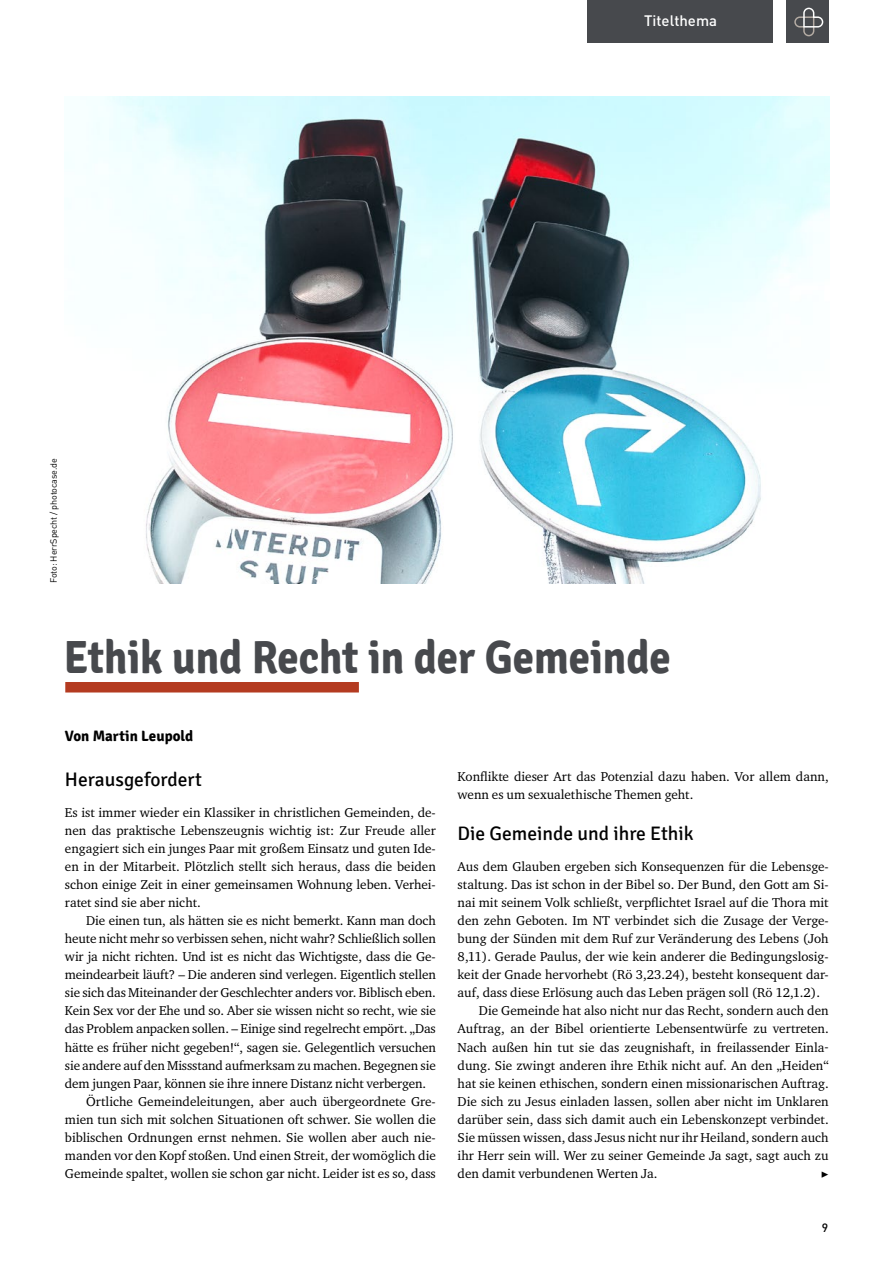
<style>
.page{position:relative;width:893px;height:1263px;background:#fff}
.page>*{position:absolute;margin:0;border:0;box-sizing:border-box;transform-origin:0 0}
.t1{font:700 46.5px "Signika";color:#47494d;scale:.92 1}
.t2{font:19.5px "Signika";color:#000}
.t3{font:700 15px "Signika";color:#000}
.t4{font:500 15px "DIN";color:#fff}
.t5{font:13.2px/18px "Charter ITC";color:#000;text-align:justify}
.t6{font:500 condensed 13.2px "Minion Pro";color:#000}
.t7{font:500 12px "DIN";color:#000}
.t8{font:9px "DIN";letter-spacing:-.015em;color:#000}
</style>
<div class="page">
<div style="left:588px;top:0;width:185px;height:43px;background:#47494d"></div>
<div style="left:787px;top:0;width:42px;height:43px;background:#47494d"></div>
<svg style="left:794px;top:8px;width:29px;height:28px"></svg>
<img style="left:91px;top:97px;width:738px;height:486px">
<div style="left:65px;top:682px;width:294px;height:10px;background:#b43b21"></div>
<p class="t4" style="left:644px;top:11px;width:74px">Titelthema</p>
<p class="t8" style="left:48px;top:583px;width:126px;rotate:-90deg">Foto: HerrSpecht / photocase.de</p>
<h1 class="t1" style="left:64px;top:629px;width:661px">Ethik und Recht in der Gemeinde</h1>
<p class="t3" style="left:65px;top:727px;width:130px">Von Martin Leupold</p>
<h2 class="t2" style="left:65px;top:768px;width:139px">Herausgefordert</h2>
<p class="t5" style="left:65px;top:803px;width:372px">Es ist immer wieder ein Klassiker in christlichen Gemeinden, de&shy;nen das praktische Lebenszeugnis wichtig ist: Zur Freude aller engagiert sich ein junges Paar mit großem Einsatz und guten Ide&shy;en in der Mitarbeit. Plötzlich stellt sich heraus, dass die beiden schon einige Zeit in einer gemeinsamen Wohnung leben. Verhei&shy;ratet sind sie aber nicht.</p>
<p class="t5" style="left:86px;top:911px;width:351px">Die einen tun, als hätten sie es nicht bemerkt. Kann man doch</p>
<p class="t5" style="left:65px;top:929px;width:372px">heute nicht mehr so verbissen sehen, nicht wahr? Schließlich sollen</p>
<p class="t5" style="left:65px;top:947px;width:372px">wir ja nicht richten. Und ist es nicht das Wichtigste, dass die Ge-</p>
<p class="t5" style="left:65px;top:965px;width:372px">meindearbeit läuft? – Die anderen sind verlegen. Eigentlich stellen</p>
<p class="t5" style="left:65px;top:984px;width:372px">sie sich das Miteinander der Geschlechter anders vor. Biblisch eben.</p>
<p class="t5" style="left:65px;top:1002px;width:372px">Kein Sex vor der Ehe und so. Aber sie wissen nicht so recht, wie sie</p>
<p class="t5" style="left:65px;top:1020px;width:372px">das Problem anpacken sollen. – Einige sind regelrecht empört. „Das</p>
<p class="t5" style="left:65px;top:1038px;width:372px">hätte es früher nicht gegeben!“, sagen sie. Gelegentlich versuchen</p>
<p class="t5" style="left:65px;top:1056px;width:372px">sie andere auf den Missstand aufmerksam zu machen. Begegnen sie</p>
<p class="t5" style="left:65px;top:1074px;width:363px">dem jungen Paar, können sie ihre innere Distanz nicht verbergen.</p>
<p class="t5" style="left:86px;top:1092px;width:351px">Örtliche Gemeindeleitungen, aber auch übergeordnete Gre-</p>
<p class="t5" style="left:65px;top:1110px;width:372px">mien tun sich mit solchen Situationen oft schwer. Sie wollen die</p>
<p class="t5" style="left:65px;top:1128px;width:372px">biblischen Ordnungen ernst nehmen. Sie wollen aber auch nie-</p>
<p class="t5" style="left:65px;top:1146px;width:372px">manden vor den Kopf stoßen. Und einen Streit, der womöglich die</p>
<p class="t5" style="left:65px;top:1164px;width:372px">Gemeinde spaltet, wollen sie schon gar nicht. Leider ist es so, dass</p>
<p class="t5" style="left:458px;top:767px;width:372px">Konflikte dieser Art das Potenzial dazu haben. Vor allem dann, wenn es um sexualethische Themen geht.</p>
<h2 class="t2" style="left:458px;top:822px;width:237px">Die Gemeinde und ihre Ethik</h2>
<p class="t5" style="left:458px;top:857px;width:372px">Aus dem Glauben ergeben sich Konsequenzen für die Lebensge-</p>
<p class="t5" style="left:458px;top:875px;width:372px">staltung. Das ist schon in der Bibel so. Der Bund, den Gott am Si-</p>
<p class="t5" style="left:458px;top:893px;width:373px">nai mit seinem Volk schließt, verpflichtet Israel auf die Thora mit</p>
<p class="t5" style="left:458px;top:911px;width:372px">den zehn Geboten. Im NT verbindet sich die Zusage der Verge-</p>
<p class="t5" style="left:458px;top:929px;width:372px">bung der Sünden mit dem Ruf zur Veränderung des Lebens (Joh</p>
<p class="t5" style="left:458px;top:947px;width:372px">8,11). Gerade Paulus, der wie kein anderer die Bedingungslosig-</p>
<p class="t5" style="left:458px;top:965px;width:372px">keit der Gnade hervorhebt (Rö 3,23.24), besteht konsequent dar-</p>
<p class="t5" style="left:458px;top:983px;width:364px">auf, dass diese Erlösung auch das Leben prägen soll (Rö 12,1.2).</p>
<p class="t5" style="left:479px;top:1002px;width:351px">Die Gemeinde hat also nicht nur das Recht, sondern auch den</p>
<p class="t5" style="left:458px;top:1020px;width:373px">Auftrag, an der Bibel orientierte Lebensentwürfe zu vertreten.</p>
<p class="t5" style="left:458px;top:1038px;width:372px">Nach außen hin tut sie das zeugnishaft, in freilassender Einla-</p>
<p class="t5" style="left:458px;top:1056px;width:372px">dung. Sie zwingt anderen ihre Ethik nicht auf. An den „Heiden“</p>
<p class="t5" style="left:458px;top:1074px;width:372px">hat sie keinen ethischen, sondern einen missionarischen Auftrag.</p>
<p class="t5" style="left:458px;top:1092px;width:372px">Die sich zu Jesus einladen lassen, sollen aber nicht im Unklaren</p>
<p class="t5" style="left:458px;top:1110px;width:373px">darüber sein, dass sich damit auch ein Lebenskonzept verbindet.</p>
<p class="t5" style="left:458px;top:1128px;width:373px">Sie müssen wissen, dass Jesus nicht nur ihr Heiland, sondern auch</p>
<p class="t5" style="left:458px;top:1146px;width:372px">ihr Herr sein will. Wer zu seiner Gemeinde Ja sagt, sagt auch zu</p>
<p class="t5" style="left:458px;top:1164px;width:201px">den damit verbundenen Werten Ja.</p>
<p class="t6" style="left:821px;top:1165px;width:9px">▶</p>
<p class="t7" style="left:822px;top:1220px;width:8px">9</p>
</div>
